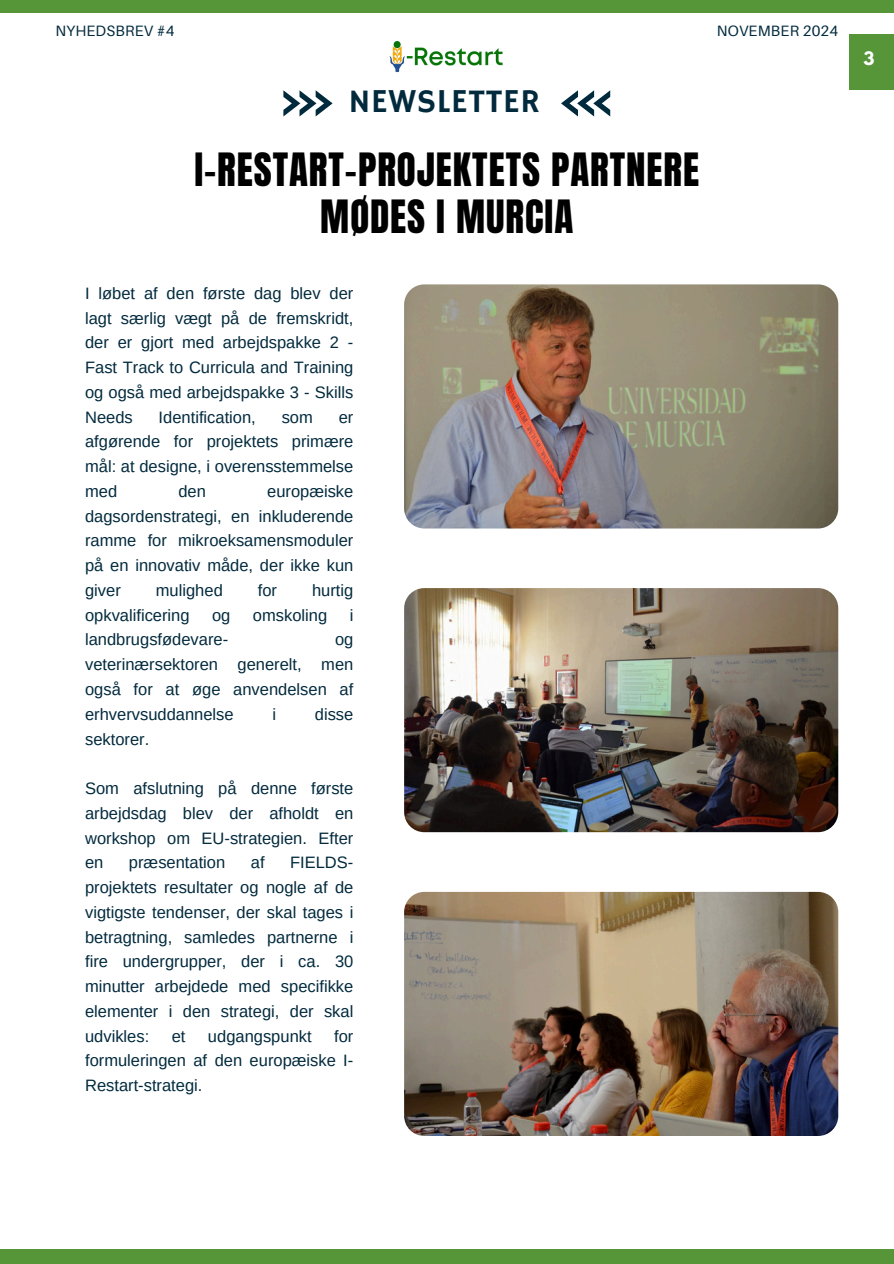
<style>
.page{position:relative;width:894px;height:1264px;background:#fff}
.page>*{position:absolute;margin:0;border:0;box-sizing:border-box;transform-origin:0 0}
.t1{font:39px/46.2px "Anton";letter-spacing:.025em;color:#000;text-align:center}
.t2{font:33.3px "Hammersmith One";letter-spacing:.02em;color:#022a3d}
.t3{font:16.5px/24.8px "Arimo";color:#022a3d;text-align:justify}
.t4{font:700 16.5px "League Spartan";color:#fff}
.t5{font:15px "Aileron";letter-spacing:.015em;color:#022a3d}
</style>
<div class="page">
<div style="left:0;top:0;width:893px;height:12px;background:#569639"></div>
<div style="left:0;top:1249px;width:893px;height:14px;background:#569639"></div>
<img style="left:389px;top:41px;width:114px;height:32px">
<svg style="left:283px;top:90px;width:49px;height:26px"></svg>
<svg style="left:561px;top:90px;width:49px;height:26px"></svg>
<img style="left:404px;top:284px;width:434px;height:244px;border-radius:20px">
<img style="left:404px;top:588px;width:434px;height:244px;border-radius:20px">
<img style="left:404px;top:891px;width:434px;height:244px;border-radius:20px">
<div style="left:849px;top:34px;width:44px;height:55px;background:#569639"></div>
<p class="t5" style="left:55px;top:21px;width:121px">NYHEDSBREV #4</p>
<h1 class="t5" style="left:716px;top:21px;width:123px">NOVEMBER 2024</h1>
<h3 class="t2" style="left:348px;top:81px;width:193px">NEWSLETTER</h3>
<p class="t1" style="left:194px;top:148px;width:506px">I-RESTART-PROJEKTETS PARTNERE<br>MØDES I MURCIA</p>
<h3 class="t3" style="left:85px;top:281px;width:270px">I løbet af den første dag blev der lagt særlig vægt på de fremskridt, der er gjort med arbejdspakke 2 - Fast Track to Curricula and Training og også med arbejdspakke 3 - Skills Needs</h3>
<h3 class="t3" style="left:159px;top:404px;width:99px">Identification,</h3>
<h3 class="t3" style="left:281px;top:404px;width:33px">som</h3>
<h3 class="t3" style="left:85px;top:404px;width:270px;text-indent:253px">er afgørende for projektets primære mål: at designe, i overensstemmelse med</h3>
<h3 class="t3" style="left:85px;top:479px;width:270px;text-indent:182px">europæiske dagsordenstrategi, en inkluderende ramme for mikroeksamensmoduler på en innovativ måde, der ikke kun giver</h3>
<h3 class="t3" style="left:178px;top:479px;width:29px">den</h3>
<h3 class="t3" style="left:156px;top:578px;width:68px">mulighed</h3>
<h3 class="t3" style="left:258px;top:578px;width:21px">for</h3>
<h3 class="t3" style="left:312px;top:578px;width:43px">hurtig</h3>
<h3 class="t3" style="left:85px;top:602px;width:106px">opkvalificering</h3>
<h3 class="t3" style="left:212px;top:602px;width:20px">og</h3>
<h3 class="t3" style="left:253px;top:602px;width:76px">omskoling</h3>
<h3 class="t3" style="left:349px;top:602px;width:5px">i</h3>
<h3 class="t3" style="left:85px;top:627px;width:144px">landbrugsfødevare-</h3>
<h3 class="t3" style="left:85px;top:627px;width:270px;text-indent:250px">og veterinærsektoren generelt, men også for at øge anvendelsen af erhvervsuddannelse</h3>
<h3 class="t3" style="left:272px;top:701px;width:5px">i</h3>
<h3 class="t3" style="left:315px;top:701px;width:40px">disse</h3>
<h3 class="t3" style="left:85px;top:726px;width:66px">sektorer.</h3>
<p class="t3" style="left:85px;top:776px;width:270px">Som afslutning på denne første arbejdsdag blev der afholdt en workshop om EU-strategien. Efter en</p>
<p class="t3" style="left:129px;top:850px;width:98px">præsentation</p>
<p class="t3" style="left:251px;top:850px;width:15px">af</p>
<p class="t3" style="left:85px;top:850px;width:270px;text-indent:205px">FIELDS&shy;projektets resultater og nogle af de vigtigste tendenser, der skal tages i betragtning, samledes partnerne i fire undergrupper, der i ca. 30 minutter arbejdede med specifikke elementer i den strategi, der skal udvikles:</p>
<p class="t3" style="left:172px;top:1023px;width:15px">et</p>
<p class="t3" style="left:208px;top:1023px;width:105px">udgangspunkt</p>
<p class="t3" style="left:85px;top:1023px;width:270px;text-indent:249px">for formuleringen af den europæiske I-Restart-strategi.</p>
<p class="t4" style="left:863px;top:51px;width:12px">3</p>
</div>
